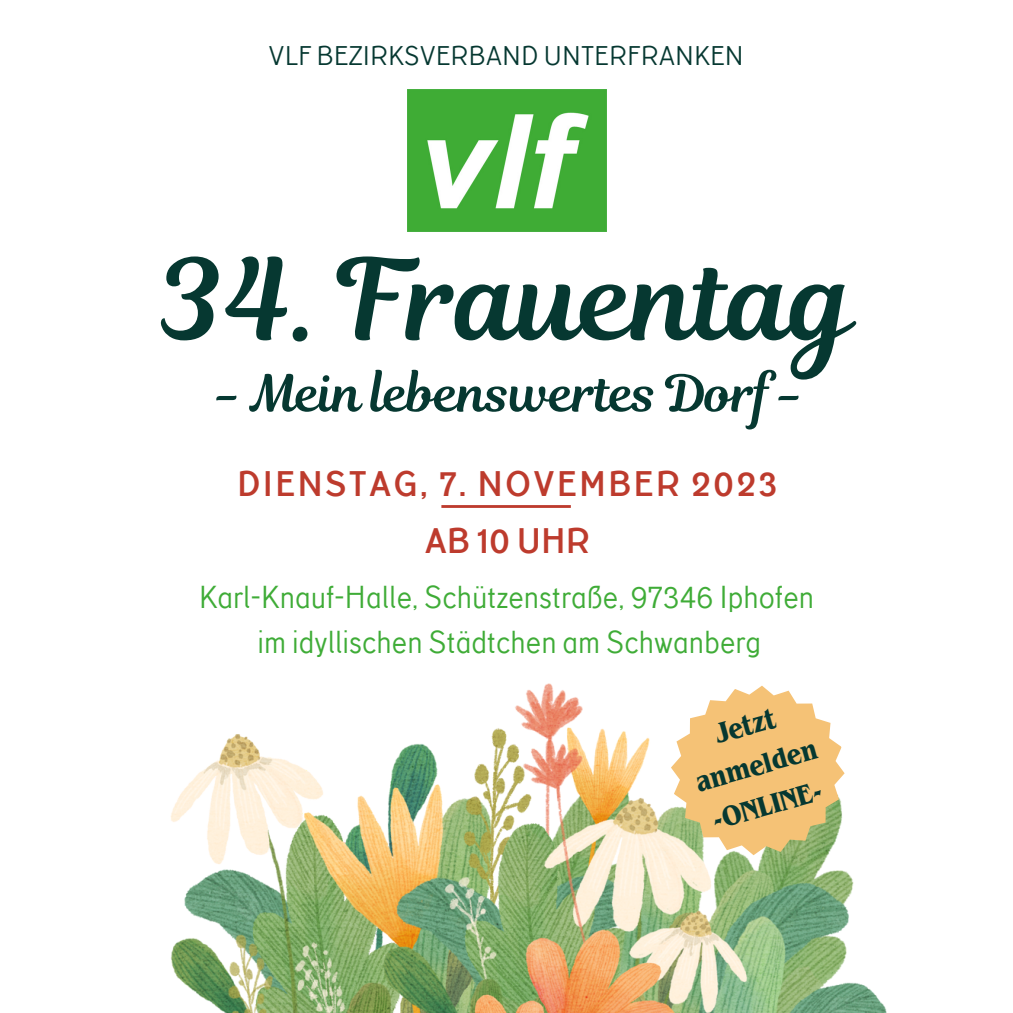
<style>
.page{position:relative;width:1013px;height:1013px;background:#fff}
.page>*{position:absolute;margin:0;border:0;box-sizing:border-box;transform-origin:0 0}
.t1{font:111.88px "RTL Romman Regular";color:#063831}
.t2{font:50.62px "RTL Romman Regular";color:#063831}
.t3{font:700 36.12px "TT Corals";letter-spacing:.06em;color:#bd3b2d}
.t4{font:32.38px "TT Corals";color:#3fac37}
.t5{font:700 condensed 29.25px "Benguiat Pro ITC";color:#063831}
.t6{font:27.5px "TT Corals";color:#063831}
</style>
<div class="page">
<img style="left:171px;top:683px;width:715px;height:329px">
<hr style="left:441px;top:505px;width:130px;height:3px;background:#bd3b2d">
<img style="left:408px;top:89px;width:198px;height:143px">
<svg style="left:671px;top:685px;width:173px;height:170px"></svg>
<p class="t6" style="left:269px;top:39px;width:476px">VLF BEZIRKSVERBAND UNTERFRANKEN</p>
<p class="t1" style="left:159px;top:222px;width:698px">34. Frauentag</p>
<p class="t2" style="left:217px;top:358px;width:588px">- Mein lebenswertes Dorf -</p>
<p class="t3" style="left:237px;top:462px;width:541px">DIENSTAG, 7. NOVEMBER 2023</p>
<p class="t3" style="left:424px;top:519px;width:167px">AB 10 UHR</p>
<p class="t4" style="left:199px;top:577px;width:617px">Karl-Knauf-Halle, Schützenstraße, 97346 Iphofen</p>
<p class="t4" style="left:257px;top:622px;width:505px">im idyllischen Städtchen am Schwanberg</p>
<p class="t5" style="left:713px;top:724px;width:63px;rotate:-16deg">Jetzt</p>
<p class="t5" style="left:693px;top:773px;width:126px;rotate:-16deg">anmelden</p>
<p class="t5" style="left:710px;top:811px;width:114px;rotate:-16deg">-ONLINE-</p>
</div>
